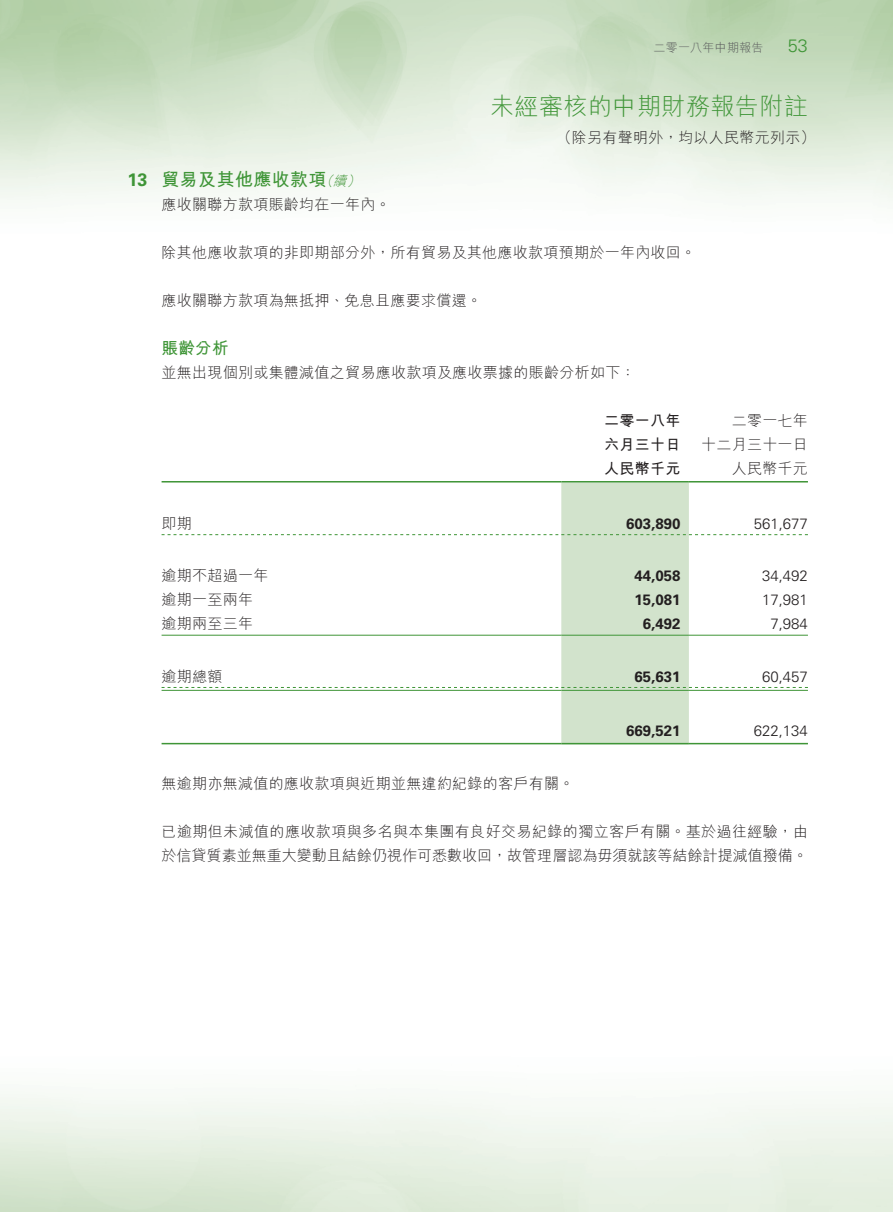
<style>
.page{position:relative;width:893px;height:1212px;background:#fff}
.page>*{position:absolute;margin:0;border:0;box-sizing:border-box;transform-origin:0 0}
.t1{font:300 24px "M Hei HK";letter-spacing:.02em;color:#3f9537}
._01_H1{font:700 18px "M Hei HK";letter-spacing:.02em;color:#3f9537}
.t2{font:300 18px "Univers LT Std";color:#3f9537}
._02_H2{font:700 16.5px "M Hei HK";color:#3f9537}
._00_txt{font:300 15px "M Hei HK";letter-spacing:.02em;color:#231f20}
._00_txt-2{font:300 15px/24px "M Hei HK";color:#231f20}
._50_Table_txt{font:300 15px "M Hei HK";letter-spacing:.02em;color:#231f20}
._50_Table_txt-2{font:700 15px "Univers LT Std";color:#231f20}
._50_Table_txt-3{font:300 15px "Univers LT Std";color:#231f20}
._50_Table_txt-4{font:700 15px "M Hei HK";letter-spacing:.02em;color:#231f20}
.t3{font:300 12px "M Hei HK";letter-spacing:.02em;color:#57585a}
.s1{font-family:"Univers LT Std"}
.s2{font-weight:300;font-style:italic;font-size:13.5px}
</style>
<div class="page">
<hr style="left:162px;top:481px;width:399px;height:1px;background:#3f9537">
<hr style="left:561px;top:481px;width:128px;height:1px;background:#3f9537">
<hr style="left:689px;top:481px;width:119px;height:1px;background:#3f9537">
<svg style="left:162px;top:482px;width:646px;height:261px"></svg>
<hr style="left:689px;top:690px;width:119px;height:1px;background:#3f9537">
<hr style="left:162px;top:743px;width:399px;height:1px;background:#3f9537">
<hr style="left:561px;top:743px;width:128px;height:1px;background:#3f9537">
<hr style="left:689px;top:743px;width:119px;height:1px;background:#3f9537">
<p class="t3" style="left:653px;top:42px;width:111px">二零一八年中期報告</p>
<p class="t2" style="left:788px;top:35px;width:22px">53</p>
<h1 class="t1" style="left:490px;top:94px;width:319px">未經審核的中期財務報告附註</h1>
<p class="_00_txt" style="left:557px;top:130px;width:260px">（除另有聲明外，均以人民幣元列示）</p>
<p class="_01_H1" style="left:128px;top:166px;width:237px"><span class="s1">13</span> 貿易及其他應收款項<span class="s2">（續）</span></p>
<p class="_00_txt" style="left:162px;top:197px;width:230px">應收關聯方款項賬齡均在一年內。</p>
<p class="_00_txt" style="left:162px;top:245px;width:536px">除其他應收款項的非即期部分外，所有貿易及其他應收款項預期於一年內收回。</p>
<p class="_00_txt" style="left:162px;top:293px;width:322px">應收關聯方款項為無抵押、免息且應要求償還。</p>
<p class="_02_H2" style="left:162px;top:336px;width:68px">賬齡分析</p>
<p class="_00_txt" style="left:162px;top:365px;width:475px">並無出現個別或集體減值之貿易應收款項及應收票據的賬齡分析如下：</p>
<p class="_50_Table_txt-4" style="left:604px;top:410px;width:78px">二零一八年</p>
<p class="_50_Table_txt-4" style="left:604px;top:434px;width:78px">六月三十日</p>
<p class="_50_Table_txt" style="left:732px;top:413px;width:78px">二零一七年</p>
<p class="_50_Table_txt" style="left:701px;top:437px;width:108px">十二月三十一日</p>
<p class="_50_Table_txt-4" style="left:604px;top:458px;width:78px">人民幣千元</p>
<p class="_50_Table_txt" style="left:732px;top:461px;width:78px">人民幣千元</p>
<p class="_50_Table_txt" style="left:162px;top:515px;width:32px">即期</p>
<p class="_50_Table_txt-2" style="left:626px;top:514px;width:56px">603,890</p>
<p class="_50_Table_txt-3" style="left:754px;top:514px;width:56px">561,677</p>
<p class="_50_Table_txt" style="left:162px;top:568px;width:108px">逾期不超過一年</p>
<p class="_50_Table_txt-2" style="left:634px;top:567px;width:47px">44,058</p>
<p class="_50_Table_txt-3" style="left:762px;top:567px;width:47px">34,492</p>
<p class="_50_Table_txt" style="left:162px;top:592px;width:93px">逾期一至兩年</p>
<p class="_50_Table_txt-2" style="left:634px;top:591px;width:47px">15,081</p>
<p class="_50_Table_txt-3" style="left:762px;top:591px;width:47px">17,981</p>
<p class="_50_Table_txt" style="left:162px;top:616px;width:93px">逾期兩至三年</p>
<p class="_50_Table_txt-2" style="left:643px;top:615px;width:39px">6,492</p>
<p class="_50_Table_txt-3" style="left:770px;top:615px;width:39px">7,984</p>
<p class="_50_Table_txt" style="left:162px;top:668px;width:62px">逾期總額</p>
<p class="_50_Table_txt-2" style="left:634px;top:667px;width:47px">65,631</p>
<p class="_50_Table_txt-3" style="left:762px;top:667px;width:47px">60,457</p>
<p class="_50_Table_txt-2" style="left:626px;top:722px;width:56px">669,521</p>
<p class="_50_Table_txt-3" style="left:754px;top:722px;width:56px">622,134</p>
<p class="_00_txt" style="left:162px;top:775px;width:414px">無逾期亦無減值的應收款項與近期並無違約紀錄的客戶有關。</p>
<p class="_00_txt-2" style="left:162px;top:819px;width:648px">已逾期但未減值的應收款項與多名與本集團有良好交易紀錄的獨立客戶有關。基於過往經驗，由於信貸質素並無重大變動且結餘仍視作可悉數收回，故管理層認為毋須就該等結餘計提減值撥備。</p>
</div>
